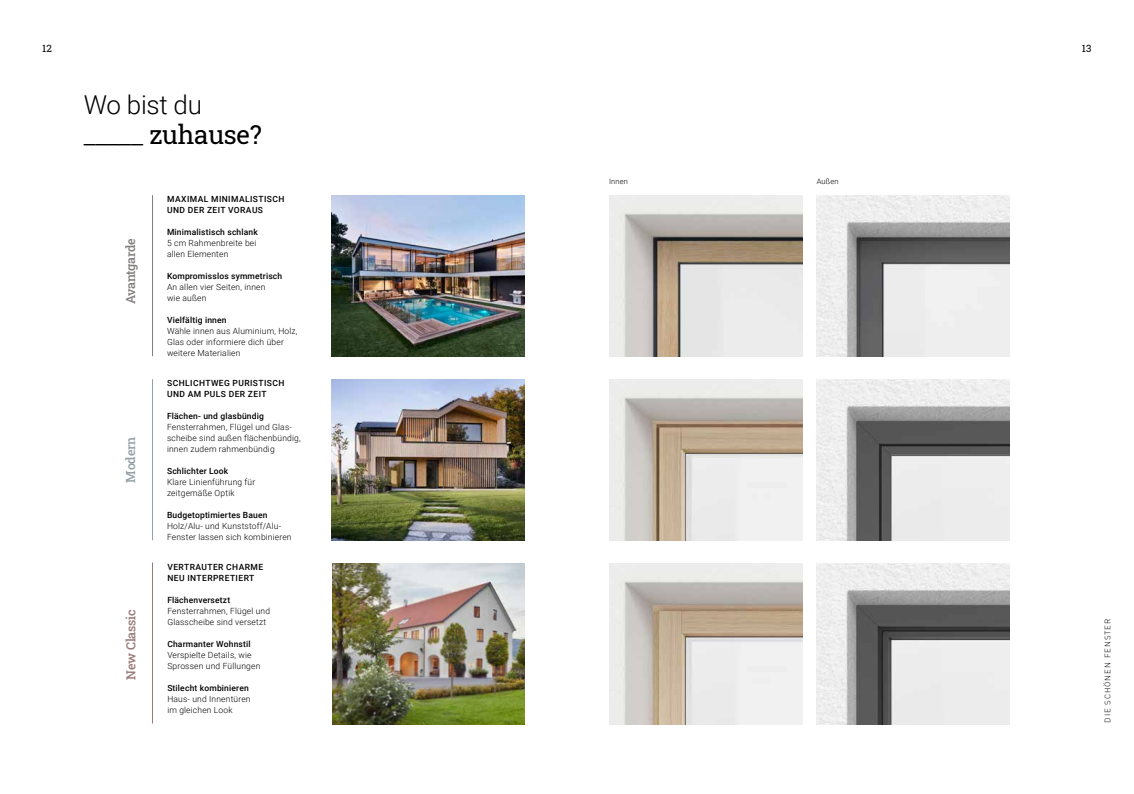
<style>
.page{position:relative;width:1134px;height:794px;background:#fff}
.page>*{position:absolute;margin:0;border:0;box-sizing:border-box;transform-origin:0 0}
.t1{font:26px "Roboto Slab";letter-spacing:-.01em;color:#000}
.t2{font:300 26px "Roboto";letter-spacing:-.01em;color:#000}
.t3{font:500 12.5px "Roboto Slab";letter-spacing:-.02em;color:#827e7c}
.t4{font:500 12.5px "Roboto Slab";letter-spacing:-.02em;color:#987b78}
.t5{font:500 12.5px "Roboto Slab";letter-spacing:-.02em;color:#949fa7}
.t6{font:10px "Roboto Slab";color:#000}
.t7{font:300 8.5px/11px "Roboto";letter-spacing:.02em;color:#000}
.t8{font:500 8.5px "Roboto";letter-spacing:.02em;color:#000}
.t9{font:500 8.5px/11px "Roboto";letter-spacing:.05em;color:#000}
.t10{font:300 8px "DIN Pro";letter-spacing:.11em;color:#000}
.t11{font:300 7.5px "Roboto";letter-spacing:.025em;color:#000}
.s1{font-family:"Roboto";font-weight:300;font-size:28px}
</style>
<div class="page">
<img style="left:609px;top:196px;width:193px;height:160px">
<img style="left:609px;top:380px;width:193px;height:160px">
<img style="left:609px;top:563px;width:193px;height:161px">
<img style="left:817px;top:196px;width:193px;height:160px">
<img style="left:816px;top:380px;width:193px;height:160px">
<img style="left:816px;top:563px;width:193px;height:161px">
<hr style="left:152px;top:195px;width:1px;height:161px;background:#827e7c">
<hr style="left:152px;top:379px;width:1px;height:161px;background:#949fa7">
<hr style="left:152px;top:562px;width:1px;height:161px;background:#987b78">
<img style="left:332px;top:195px;width:193px;height:161px">
<img style="left:332px;top:563px;width:193px;height:161px">
<img style="left:332px;top:379px;width:193px;height:161px">
<p class="t6" style="left:42px;top:42px;width:11px">12</p>
<p class="t6" style="left:1082px;top:42px;width:11px">13</p>
<h1 class="t2" style="left:84px;top:86px;width:120px">Wo bist du</h1>
<h1 class="t1" style="left:84px;top:116px;width:180px"><span class="s1">_____</span> zuhause?</h1>
<h2 class="t3" style="left:122px;top:304px;width:68px;rotate:-90deg">Avantgarde</h2>
<h2 class="t5" style="left:122px;top:482px;width:47px;rotate:-90deg">Modern</h2>
<h2 class="t4" style="left:122px;top:679px;width:72px;rotate:-90deg">New Classic</h2>
<p class="t9" style="left:167px;top:193px;width:119px">MAXIMAL MINIMALISTISCH<br>UND DER ZEIT VORAUS</p>
<p class="t8" style="left:167px;top:226px;width:92px">Minimalistisch schlank</p>
<p class="t7" style="left:167px;top:237px;width:91px">5 cm Rahmenbreite bei allen Elementen</p>
<p class="t8" style="left:167px;top:270px;width:117px">Kompromisslos symmetrisch</p>
<p class="t7" style="left:167px;top:281px;width:100px">An allen vier Seiten, innen wie außen</p>
<p class="t8" style="left:167px;top:314px;width:61px">Vielfältig innen</p>
<p class="t7" style="left:167px;top:325px;width:132px">Wähle innen aus Aluminium, Holz,<br>Glas oder informiere dich über weitere Materialien</p>
<p class="t9" style="left:167px;top:377px;width:119px">SCHLICHTWEG PURISTISCH<br>UND AM PULS DER ZEIT</p>
<p class="t8" style="left:167px;top:409px;width:98px">Flächen- und glasbündig</p>
<p class="t7" style="left:167px;top:421px;width:135px">Fensterrahmen, Flügel und Glas&shy;scheibe sind außen flächenbündig, innen zudem rahmenbündig</p>
<p class="t8" style="left:167px;top:464px;width:63px">Schlichter Look</p>
<p class="t7" style="left:167px;top:476px;width:90px">Klare Linienführung für zeitgemäße Optik</p>
<p class="t8" style="left:167px;top:508px;width:102px">Budgetoptimiertes Bauen</p>
<p class="t7" style="left:167px;top:520px;width:126px">Holz/Alu- und Kunststoff/Alu-<br>Fenster lassen sich kombinieren</p>
<p class="t9" style="left:167px;top:561px;width:97px">VERTRAUTER CHARME<br>NEU INTERPRETIERT</p>
<p class="t8" style="left:167px;top:594px;width:64px">Flächenversetzt</p>
<p class="t7" style="left:167px;top:605px;width:104px">Fensterrahmen, Flügel und<br>Glasscheibe sind versetzt</p>
<p class="t8" style="left:167px;top:638px;width:85px">Charmanter Wohnstil</p>
<p class="t7" style="left:167px;top:649px;width:94px">Verspielte Details, wie<br>Sprossen und Füllungen</p>
<p class="t8" style="left:167px;top:682px;width:83px">Stilecht kombinieren</p>
<p class="t7" style="left:167px;top:693px;width:85px">Haus- und Innentüren im gleichen Look</p>
<p class="t11" style="left:609px;top:176px;width:20px">Innen</p>
<p class="t11" style="left:817px;top:176px;width:23px">Außen</p>
<p class="t10" style="left:1102px;top:722px;width:105px;rotate:-90deg">DIE SCHÖNEN FENSTER</p>
</div>
